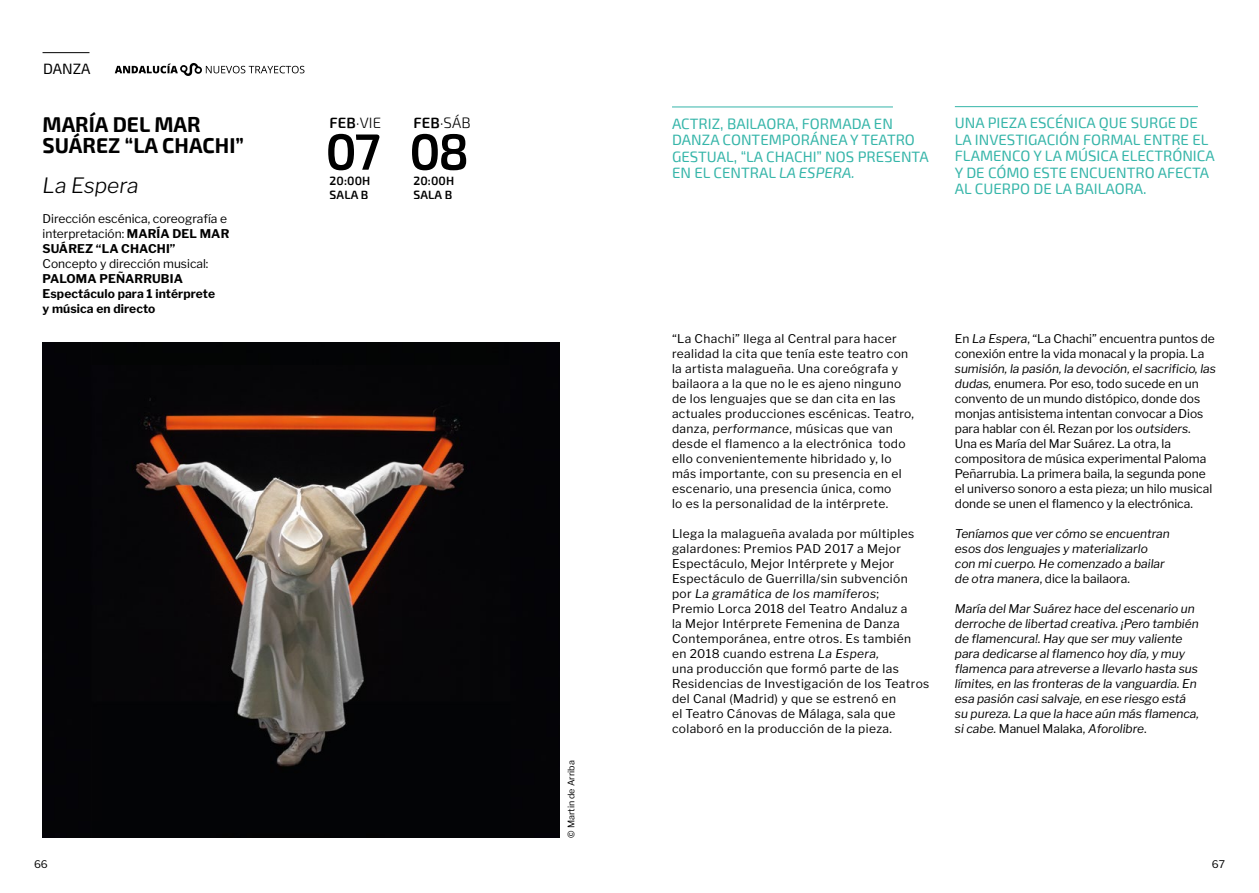
<style>
.page{position:relative;width:1259px;height:893px;background:#fff}
.page>*{position:absolute;margin:0;border:0;box-sizing:border-box;transform-origin:0 0}
.t1{font:600 51px "Exo 2";color:#000}
.t2{font:700 21px/21px "Exo 2";color:#000}
.t3{font:italic 300 21px "Libre Franklin";color:#000}
.t4{font:15px/16.5px "Exo 2";color:#35b5a9}
.t5{font:300 15px "Exo 2";letter-spacing:.01em;color:#000}
.t6{font:15px "Exo 2";color:#000}
.t7{font:12px/15px "Libre Franklin";letter-spacing:.03em;color:#000}
.t8{font:12px/15px "Libre Franklin";color:#000}
.t9{font:italic 12px/15px "Libre Franklin";color:#000}
.t10{font:700 12px/15px "Libre Franklin";letter-spacing:.01em;color:#000}
.t11{font:600 12px/13.5px "Exo 2";letter-spacing:.01em;color:#000}
.t12{font:10.5px "Libre Franklin";color:#000}
.t13{font:9px "Libre Franklin";color:#000}
.s1{font-weight:700}
.s2{font-weight:600}
.s3{font-style:italic}
.s4{font-style:normal}
</style>
<div class="page">
<img style="left:43px;top:343px;width:517px;height:494px">
<hr style="left:43px;top:52px;width:46px;height:1px;background:#000">
<svg style="left:115px;top:63px;width:189px;height:13px"></svg>
<hr style="left:955px;top:106px;width:243px;height:1px;background:#35b5a9">
<hr style="left:672px;top:107px;width:221px;height:1px;background:#35b5a9">
<p class="t6" style="left:43px;top:60px;width:49px">DANZA</p>
<h2 class="t2" style="left:43px;top:115px;width:203px">MARÍA DEL MAR<br>SUÁREZ “LA CHACHI”</h2>
<h2 class="t3" style="left:43px;top:173px;width:98px">La Espera</h2>
<p class="t8" style="left:43px;top:211px;width:188px">Dirección escénica, coreografía e interpretación: <span class="s1">MARÍA DEL MAR<br>SUÁREZ “LA CHACHI”</span></p>
<p class="t8" style="left:43px;top:256px;width:167px">Concepto y dirección musical:</p>
<p class="t10" style="left:43px;top:271px;width:174px">PALOMA PEÑARRUBIA<br>Espectáculo para 1 intérprete y música en directo</p>
<p class="t5" style="left:330px;top:114px;width:53px"><span class="s2">FEB</span>·VIE</p>
<h1 class="t1" style="left:325px;top:122px;width:57px">07</h1>
<p class="t11" style="left:330px;top:175px;width:42px">20:00H<br>SALA B</p>
<p class="t5" style="left:413px;top:114px;width:59px"><span class="s2">FEB</span>·SÁB</p>
<h1 class="t1" style="left:409px;top:122px;width:62px">08</h1>
<p class="t11" style="left:413px;top:175px;width:42px">20:00H<br>SALA B</p>
<p class="t13" style="left:566px;top:838px;width:79px;rotate:-90deg">© Martin de Arriba</p>
<p class="t4" style="left:672px;top:115px;width:258px">ACTRIZ, BAILAORA, FORMADA EN<br>DANZA CONTEMPORÁNEA Y TEATRO<br>GESTUAL, “LA CHACHI” NOS PRESENTA<br>EN EL CENTRAL <span class="s3">LA ESPERA.</span></p>
<p class="t4" style="left:955px;top:115px;width:261px">UNA PIEZA ESCÉNICA QUE SURGE DE<br>LA INVESTIGACIÓN FORMAL ENTRE EL<br>FLAMENCO Y LA MÚSICA ELECTRÓNICA<br>Y DE CÓMO ESTE ENCUENTRO AFECTA<br>AL CUERPO DE LA BAILAORA.</p>
<p class="t7" style="left:672px;top:331px;width:243px">“La Chachi” llega al Central para hacer realidad la cita que tenía este teatro con la artista malagueña. Una coreógrafa y bailaora a la que no le es ajeno ninguno de los lenguajes que se dan cita en las actuales producciones escénicas. Teatro, danza, <span class="s3">performance</span>, músicas que van desde el flamenco a la electrónica todo ello convenientemente hibridado y, lo más importante, con su presencia en el escenario, una presencia única, como<br>lo es la personalidad de la intérprete.</p>
<p class="t7" style="left:672px;top:526px;width:259px">Llega la malagueña avalada por múltiples galardones: Premios PAD 2017 a Mejor Espectáculo, Mejor Intérprete y Mejor Espectáculo de Guerrilla/sin subvención por <span class="s3">La gramática de los mamíferos</span>;<br>Premio Lorca 2018 del Teatro Andaluz a<br>la Mejor Intérprete Femenina de Danza Contemporánea, entre otros. Es también<br>en 2018 cuando estrena <span class="s3">La Espera,<br></span>una producción que formó parte de las Residencias de Investigación de los Teatros del Canal (Madrid) y que se estrenó en<br>el Teatro Cánovas de Málaga, sala que colaboró en la producción de la pieza.</p>
<p class="t8" style="left:955px;top:331px;width:262px">En <span class="s3">La Espera</span>, “La Chachi” encuentra puntos de conexión entre la vida monacal y la propia. La</p>
<p class="t8" style="left:955px;top:361px;width:262px"><span class="s3">sumisión, la pasión, la devoción, el sacrificio, las dudas,</span> enumera. Por eso, todo sucede en un convento de un mundo distópico, donde dos monjas antisistema intentan convocar a Dios para hablar con él. Rezan por los <span class="s3">outsiders</span>.<br>Una es María del Mar Suárez. La otra, la compositora de música experimental Paloma Peñarrubia. La primera baila, la segunda pone el universo sonoro a esta pieza; un hilo musical donde se unen el flamenco y la electrónica.</p>
<p class="t9" style="left:955px;top:526px;width:216px">Teníamos que ver cómo se encuentran esos dos lenguajes y materializarlo con mi cuerpo. He comenzado a bailar de otra manera<span class="s4">, dice la bailaora.</span></p>
<p class="t9" style="left:955px;top:601px;width:246px">María del Mar Suárez hace del escenario un derroche de libertad creativa. ¡Pero también de flamencura!. Hay que ser muy valiente para dedicarse al flamenco hoy día, y muy flamenca para atreverse a llevarlo hasta sus límites, en las fronteras de la vanguardia. En esa pasión casi salvaje, en ese riesgo está su pureza. La que la hace aún más flamenca, si cabe. <span class="s4">Manuel Malaka,</span> Aforolibre<span class="s4">.</span></p>
<p class="t12" style="left:34px;top:858px;width:15px">66</p>
<p class="t12" style="left:1211px;top:858px;width:15px">67</p>
</div>
